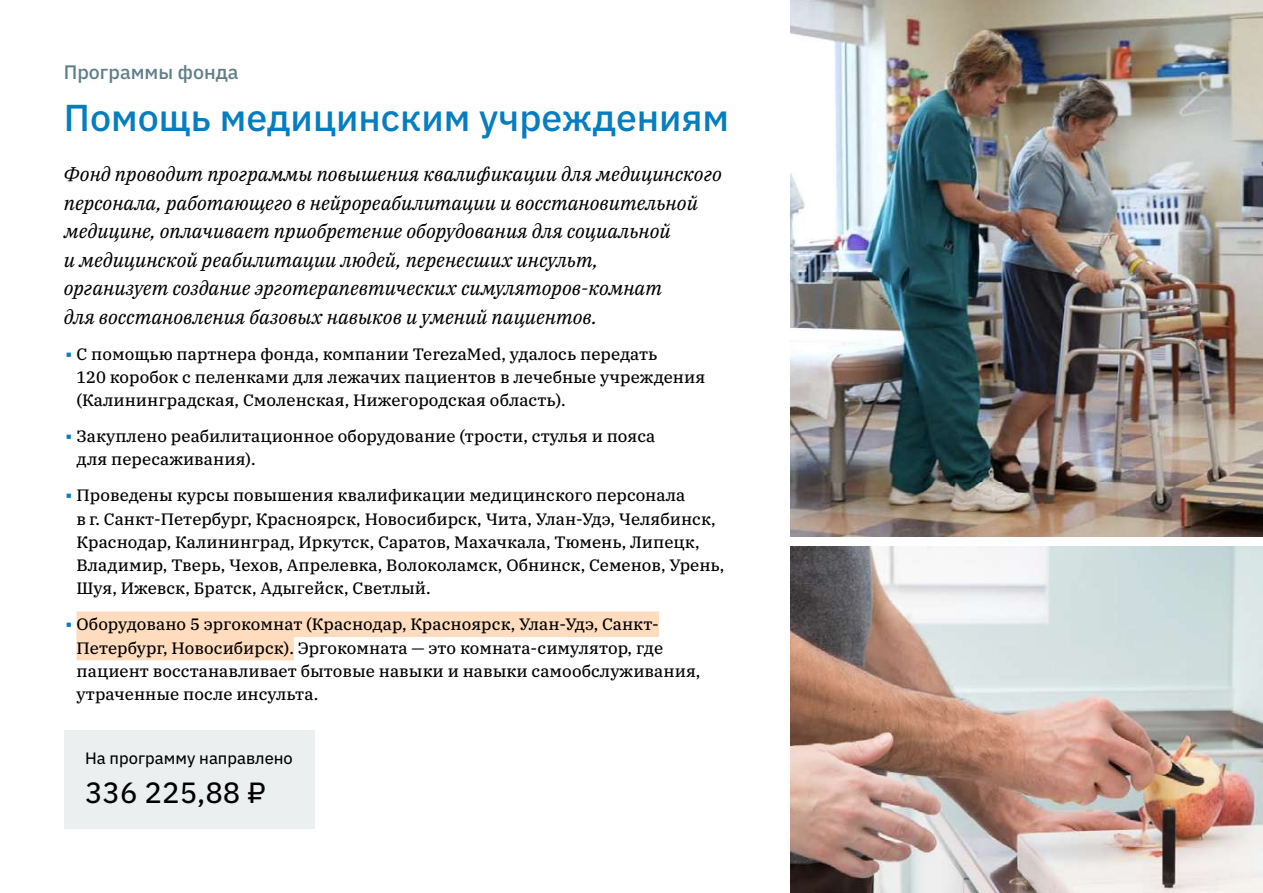
<style>
.page{position:relative;width:1263px;height:893px;background:#fff}
.page>*{position:absolute;margin:0;border:0;box-sizing:border-box;transform-origin:0 0}
.t1{font:500 37.5px "IBM Plex Sans";color:#057dbe}
.t2{font:29.25px "IBM Plex Sans Text";color:#000}
.t3{font:italic 19.5px/28.5px "IBM Plex Serif";color:#000}
.t4{font:500 19.5px "IBM Plex Sans";color:#607d8a}
.t5{font:16.5px/23.2px "IBM Plex Serif Text";color:#000}
.t6{font:16.5px "IBM Plex Sans Text";color:#000}
</style>
<div class="page">
<div style="left:77px;top:612px;width:582px;height:25px;background:#fedcbd"></div>
<div style="left:77px;top:635px;width:217px;height:25px;background:#fedcbd"></div>
<div style="left:64px;top:730px;width:251px;height:99px;background:#eceff0"></div>
<img style="left:791px;top:546px;width:472px;height:347px">
<img style="left:791px;top:0;width:472px;height:537px">
<p class="t4" style="left:64px;top:57px;width:176px">Программы фонда</p>
<h1 class="t1" style="left:64px;top:89px;width:667px">Помощь медицинским учреждениям</h1>
<p class="t3" style="left:64px;top:158px;width:660px">Фонд проводит программы повышения квалификации для медицинского персонала, работающего в нейрореабилитации и восстановительной медицине, оплачивает приобретение оборудования для социальной<br>и медицинской реабилитации людей, перенесших инсульт,<br>организует создание эрготерапевтических симуляторов-комнат<br>для восстановления базовых навыков и умений пациентов.</p>
<p class="t5" style="left:77px;top:341px;width:630px">С помощью партнера фонда, компании TerezaMed, удалось передать<br>120 коробок с пеленками для лежачих пациентов в лечебные учреждения (Калининградская, Смоленская, Нижегородская область).</p>
<p class="t5" style="left:77px;top:423px;width:580px">Закуплено реабилитационное оборудование (трости, стулья и пояса для пересаживания).</p>
<p class="t5" style="left:77px;top:482px;width:649px">Проведены курсы повышения квалификации медицинского персонала<br>в г. Санкт-Петербург, Красноярск, Новосибирск, Чита, Улан-Удэ, Челябинск, Краснодар, Калининград, Иркутск, Саратов, Махачкала, Тюмень, Липецк, Владимир, Тверь, Чехов, Апрелевка, Волоколамск, Обнинск, Семенов, Урень, Шуя, Ижевск, Братск, Адыгейск, Светлый.</p>
<p class="t5" style="left:77px;top:611px;width:625px">Оборудовано 5 эргокомнат (Краснодар, Красноярск, Улан-Удэ, Санкт-Петербург, Новосибирск). Эргокомната — это комната-симулятор, где пациент восстанавливает бытовые навыки и навыки самообслуживания, утраченные после инсульта.</p>
<p class="t6" style="left:85px;top:746px;width:209px">На программу направлено</p>
<h2 class="t2" style="left:85px;top:770px;width:182px">336 225,88 ₽</h2>
</div>
